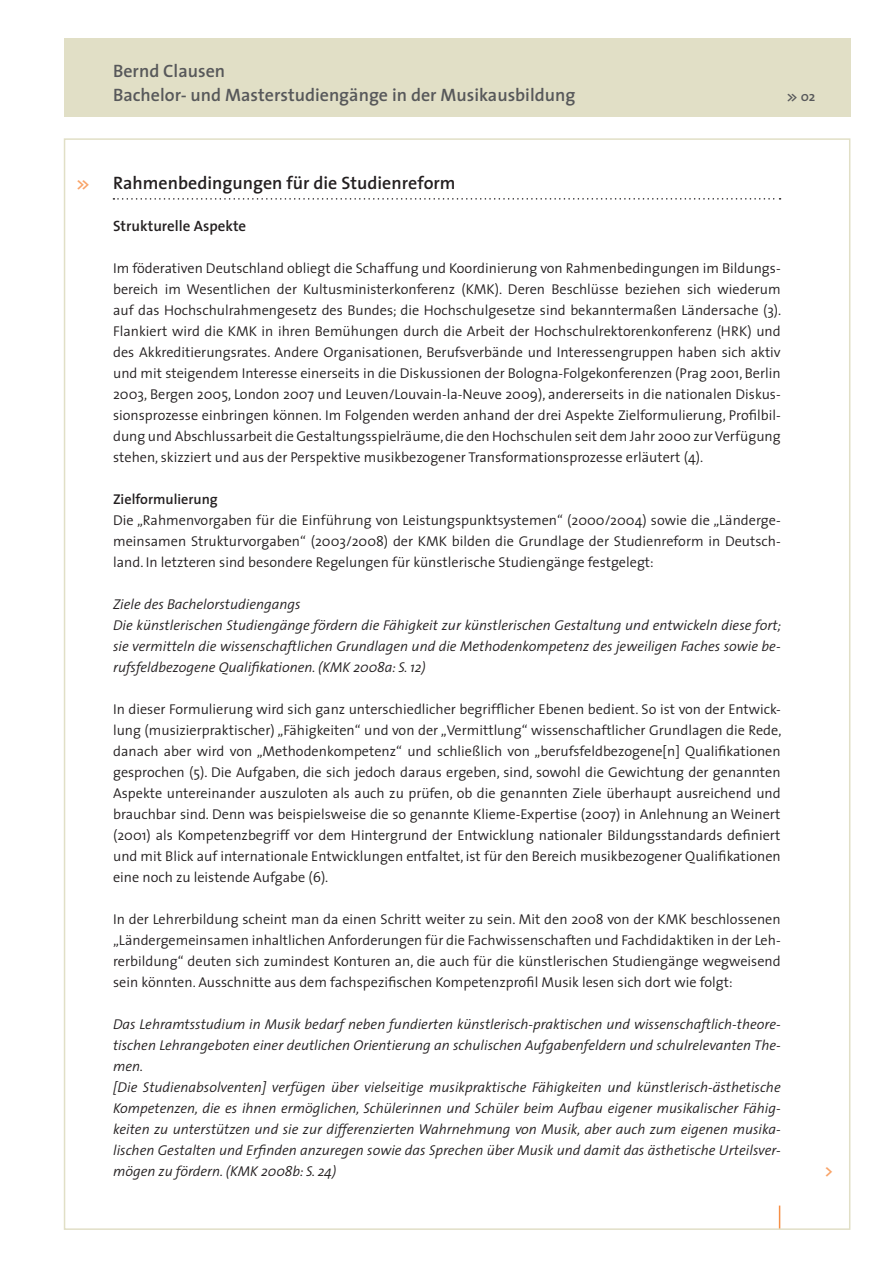
<style>
.page{position:relative;width:893px;height:1263px;background:#fff}
.page>*{position:absolute;margin:0;border:0;box-sizing:border-box;transform-origin:0 0}
.t1{font:600 18px/24px "The Sans";color:#57585a}
.t2{font:600 18px "The Sans";color:#231f20}
.t3{font:600 16.5px "The Sans";color:#f9a367}
.t4{font:600 15px "The Sans";color:#231f20}
.t5{font:300 14.25px/21px "The Sans";color:#231f20;text-align:justify}
.t6{font:italic 300 14.25px/21px "The Sans";color:#231f20}
.t7{font:600 14.25px "The Sans";color:#231f20}
.t8{font:600 13.5px "The Sans";color:#57585a}
</style>
<div class="page">
<svg style="left:779px;top:1205px;width:1px;height:22px"></svg>
<div style="left:64px;top:38px;width:786px;height:79px;background:#e1dfc6"></div>
<svg style="left:113px;top:198px;width:667px;height:2px"></svg>
<p class="t1" style="left:113px;top:59px;width:464px">Bernd Clausen<br>Bachelor- und Masterstudiengänge in der Musikausbildung</p>
<p class="t8" style="left:787px;top:88px;width:30px">&gt;&gt; 02</p>
<p class="t3" style="left:77px;top:172px;width:15px">&gt;&gt;</p>
<p class="t2" style="left:113px;top:171px;width:344px">Rahmenbedingungen für die Studienreform</p>
<p class="t4" style="left:113px;top:216px;width:135px">Strukturelle Aspekte</p>
<p class="t5" style="left:113px;top:258px;width:670px">Im föderativen Deutschland obliegt die Schaffung und Koordinierung von Rahmenbedingungen im Bildungs&shy;bereich im Wesentlichen der Kultusministerkonferenz (KMK). Deren Beschlüsse beziehen sich wiederum auf das Hochschulrahmengesetz des Bundes; die Hochschulgesetze sind bekanntermaßen Ländersache (3).<br>Flankiert wird die KMK in ihren Bemühungen durch die Arbeit der Hochschulrektorenkonferenz (HRK) und des Akkreditierungsrates. Andere Organisationen, Berufsverbände und Interessengruppen haben sich aktiv und mit steigendem Interesse einerseits in die Diskussionen der Bologna-Folgekonferenzen (Prag 2001, Berlin 2003, Bergen 2005, London 2007 und Leuven/Louvain-la-Neuve 2009), andererseits in die nationalen Diskus&shy;sionsprozesse einbringen können. Im Folgenden werden anhand der drei Aspekte Zielformulierung, Profilbil&shy;dung und Abschlussarbeit die Gestaltungsspielräume, die den Hochschulen seit dem Jahr 2000 zur Verfügung stehen, skizziert und aus der Perspektive musikbezogener Transformationsprozesse erläutert (4).</p>
<p class="t7" style="left:113px;top:490px;width:106px">Zielformulierung</p>
<p class="t5" style="left:113px;top:510px;width:669px">Die „Rahmenvorgaben für die Einführung von Leistungspunktsystemen“ (2000/2004) sowie die „Länderge&shy;meinsamen Strukturvorgaben“ (2003/2008) der KMK bilden die Grundlage der Studienreform in Deutsch&shy;land. In letzteren sind besondere Regelungen für künstlerische Studiengänge festgelegt:</p>
<p class="t6" style="left:113px;top:594px;width:670px">Ziele des Bachelorstudiengangs<br>Die künstlerischen Studiengänge fördern die Fähigkeit zur künstlerischen Gestaltung und entwickeln diese fort; sie vermitteln die wissenschaftlichen Grundlagen und die Methodenkompetenz des jeweiligen Faches sowie be&shy;rufsfeldbezogene Qualifikationen. (KMK 2008a: S. 12)</p>
<p class="t5" style="left:113px;top:699px;width:670px">In dieser Formulierung wird sich ganz unterschiedlicher begrifflicher Ebenen bedient. So ist von der Entwick&shy;lung (musizierpraktischer) „Fähigkeiten“ und von der „Vermittlung“ wissenschaftlicher Grundlagen die Rede, danach aber wird von „Methodenkompetenz“ und schließlich von „berufsfeldbezogene[n] Qualifikationen gesprochen (5). Die Aufgaben, die sich jedoch daraus ergeben, sind, sowohl die Gewichtung der genannten Aspekte untereinander auszuloten als auch zu prüfen, ob die genannten Ziele überhaupt ausreichend und brauchbar sind. Denn was beispielsweise die so genannte Klieme-Expertise (2007) in Anlehnung an Weinert (2001) als Kompetenzbegriff vor dem Hintergrund der Entwicklung nationaler Bildungsstandards definiert und mit Blick auf internationale Entwicklungen entfaltet, ist für den Bereich musikbezogener Qualifikationen eine noch zu leistende Aufgabe (6).</p>
<p class="t5" style="left:113px;top:909px;width:669px">In der Lehrerbildung scheint man da einen Schritt weiter zu sein. Mit den 2008 von der KMK beschlossenen „Ländergemeinsamen inhaltlichen Anforderungen für die Fachwissenschaften und Fachdidaktiken in der Leh&shy;rerbildung“ deuten sich zumindest Konturen an, die auch für die künstlerischen Studiengänge wegweisend sein könnten. Ausschnitte aus dem fachspezifischen Kompetenzprofil Musik lesen sich dort wie folgt:</p>
<p class="t6" style="left:113px;top:1014px;width:669px">Das Lehramtsstudium in Musik bedarf neben fundierten künstlerisch-praktischen und wissenschaftlich-theore&shy;tischen Lehrangeboten einer deutlichen Orientierung an schulischen Aufgabenfeldern und schulrelevanten The&shy;men.<br>[Die Studienabsolventen] verfügen über vielseitige musikpraktische Fähigkeiten und künstlerisch-ästhetische Kompetenzen, die es ihnen ermöglichen, Schülerinnen und Schüler beim Aufbau eigener musikalischer Fähig&shy;keiten zu unterstützen und sie zur differenzierten Wahrnehmung von Musik, aber auch zum eigenen musika&shy;lischen Gestalten und Erfinden anzuregen sowie das Sprechen über Musik und damit das ästhetische Urteilsver&shy;mögen zu fördern. (KMK 2008b: S. 24)</p>
<p class="t3" style="left:825px;top:1160px;width:10px">&gt;</p>
</div>
